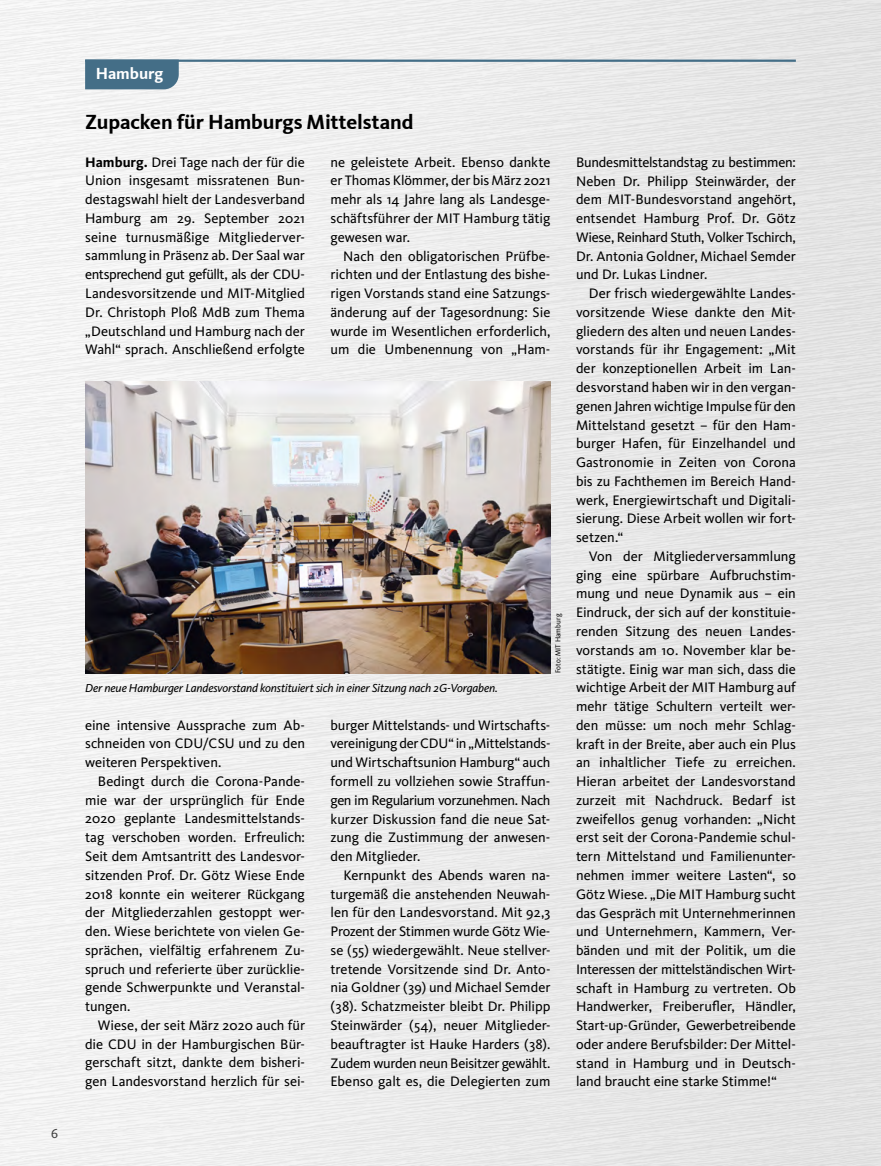
<style>
.page{position:relative;width:881px;height:1166px;background:#fff}
.page>*{position:absolute;margin:0;border:0;box-sizing:border-box;transform-origin:0 0}
.t1{font:700 21px "CDU Kievit Tab";letter-spacing:-.01em;color:#000}
.t2{font:700 16.5px "CDU Kievit Tab";color:#fff}
.t3{font:14.25px/18.8px "CDU Kievit";letter-spacing:-.005em;color:#000;text-align:justify}
.t4{font:13.5px "CDU Kievit";color:#000}
.t5{font:italic 12px "CDU Kievit";letter-spacing:-.015em;color:#000}
.t6{font:7.5px "CDU Kievit Tab";letter-spacing:.015em;color:#000;scale:.95 1}
.s1{font-weight:700}
</style>
<div class="page">
<img style="left:0;top:0;width:880px;height:1165px">
<hr style="left:85px;top:60px;width:710px;height:2px;background:#446e87">
<div style="left:85px;top:62px;width:94px;height:27px;background:#446e87"></div>
<img style="left:85px;top:381px;width:465px;height:292px">
<p class="t4" style="left:51px;top:1125px;width:8px">6</p>
<p class="t2" style="left:96px;top:63px;width:69px">Hamburg</p>
<h1 class="t1" style="left:85px;top:110px;width:330px">Zupacken für Hamburgs Mittelstand</h1>
<p class="t3" style="left:85px;top:153px;width:221px"><span class="s1">Hamburg.</span> Drei Tage nach der für die Union insgesamt missratenen Bun&shy;destagswahl hielt der Landesverband Hamburg am 29. September 2021 seine turnusmäßige Mitgliederver&shy;sammlung in Präsenz ab. Der Saal war entsprechend gut gefüllt, als der CDU-Landesvorsitzende und MIT-Mitglied Dr. Christoph Ploß MdB zum Thema „Deutschland und Hamburg nach der Wahl“ sprach. Anschließend erfolgte</p>
<p class="t3" style="left:330px;top:153px;width:221px">ne geleistete Arbeit. Ebenso dankte er Thomas Klömmer, der bis März 2021 mehr als 14 Jahre lang als Landesge&shy;schäftsführer der MIT Hamburg tätig gewesen war.</p>
<p class="t3" style="left:330px;top:246px;width:221px;text-indent:13px">Nach den obligatorischen Prüfbe&shy;richten und der Entlastung des bishe&shy;rigen Vorstands stand eine Satzungs&shy;änderung auf der Tagesordnung: Sie wurde im Wesentlichen erforderlich, um die Umbenennung von „Ham-</p>
<p class="t6" style="left:553px;top:673px;width:64px;rotate:-90deg">Foto: MIT Hamburg</p>
<p class="t5" style="left:85px;top:680px;width:414px">Der neue Hamburger Landesvorstand konstituiert sich in einer Sitzung nach 2G-Vorgaben.</p>
<p class="t3" style="left:85px;top:715px;width:221px">eine intensive Aussprache zum Ab&shy;schneiden von CDU/CSU und zu den weiteren Perspektiven.</p>
<p class="t3" style="left:85px;top:771px;width:221px;text-indent:13px">Bedingt durch die Corona-Pande&shy;mie war der ursprünglich für Ende 2020 geplante Landesmittelstands&shy;tag verschoben worden. Erfreulich:<br>Seit dem Amtsantritt des Landesvor&shy;sitzenden Prof. Dr. Götz Wiese Ende 2018 konnte ein weiterer Rückgang der Mitgliederzahlen gestoppt wer&shy;den. Wiese berichtete von vielen Ge&shy;sprächen, vielfältig erfahrenem Zu&shy;spruch und referierte über zurücklie&shy;gende Schwerpunkte und Veranstal&shy;tungen.</p>
<p class="t3" style="left:85px;top:1015px;width:221px;text-indent:13px">Wiese, der seit März 2020 auch für die CDU in der Hamburgischen Bür&shy;gerschaft sitzt, dankte dem bisheri&shy;gen Landesvorstand herzlich für sei-</p>
<p class="t3" style="left:330px;top:715px;width:221px">burger Mittelstands- und Wirtschafts&shy;vereinigung der CDU“ in „Mittelstands&shy;und Wirtschaftsunion Hamburg“ auch formell zu vollziehen sowie Straffun&shy;gen im Regularium vorzunehmen. Nach kurzer Diskussion fand die neue Sat&shy;zung die Zustimmung der anwesen&shy;den Mitglieder.</p>
<p class="t3" style="left:330px;top:865px;width:221px;text-indent:13px">Kernpunkt des Abends waren na&shy;turgemäß die anstehenden Neuwah&shy;len für den Landesvorstand. Mit 92,3<br>Prozent der Stimmen wurde Götz Wie&shy;se (55) wiedergewählt. Neue stellver&shy;tretende Vorsitzende sind Dr. Anto&shy;nia Goldner (39) und Michael Semder (38). Schatzmeister bleibt Dr. Philipp Steinwärder (54), neuer Mitglieder&shy;beauftragter ist Hauke Harders (38).<br>Zudem wurden neun Beisitzer gewählt.<br>Ebenso galt es, die Delegierten zum</p>
<p class="t3" style="left:575px;top:153px;width:221px">Bundesmittelstandstag zu bestimmen:<br>Neben Dr. Philipp Steinwärder, der dem MIT-Bundesvorstand angehört, entsendet Hamburg Prof. Dr. Götz Wiese, Reinhard Stuth, Volker Tschirch, Dr. Antonia Goldner, Michael Semder und Dr. Lukas Lindner.</p>
<p class="t3" style="left:575px;top:284px;width:221px;text-indent:13px">Der frisch wiedergewählte Landes&shy;vorsitzende Wiese dankte den Mit&shy;gliedern des alten und neuen Landes&shy;vorstands für ihr Engagement: „Mit der konzeptionellen Arbeit im Lan&shy;desvorstand haben wir in den vergan&shy;genen Jahren wichtige Impulse für den Mittelstand gesetzt – für den Ham&shy;burger Hafen, für Einzelhandel und Gastronomie in Zeiten von Corona bis zu Fachthemen im Bereich Hand&shy;werk, Energiewirtschaft und Digitali&shy;sierung. Diese Arbeit wollen wir fort&shy;setzen.“</p>
<p class="t3" style="left:575px;top:546px;width:221px;text-indent:13px">Von der Mitgliederversammlung ging eine spürbare Aufbruchstim&shy;mung und neue Dynamik aus – ein Eindruck, der sich auf der konstituie&shy;renden Sitzung des neuen Landes&shy;vorstands am 10. November klar be&shy;stätigte. Einig war man sich, dass die wichtige Arbeit der MIT Hamburg auf mehr tätige Schultern verteilt wer&shy;den müsse: um noch mehr Schlag&shy;kraft in der Breite, aber auch ein Plus an inhaltlicher Tiefe zu erreichen.<br>Hieran arbeitet der Landesvorstand zurzeit mit Nachdruck. Bedarf ist zweifellos genug vorhanden: „Nicht erst seit der Corona-Pandemie schul&shy;tern Mittelstand und Familienunter&shy;nehmen immer weitere Lasten“, so Götz Wiese. „Die MIT Hamburg sucht das Gespräch mit Unternehmerinnen und Unternehmern, Kammern, Ver&shy;bänden und mit der Politik, um die Interessen der mittelständischen Wirt&shy;schaft in Hamburg zu vertreten. Ob Handwerker, Freiberufler, Händler, Start-up-Gründer, Gewerbetreibende oder andere Berufsbilder: Der Mittel&shy;stand in Hamburg und in Deutsch&shy;land braucht eine starke Stimme!“</p>
</div>
